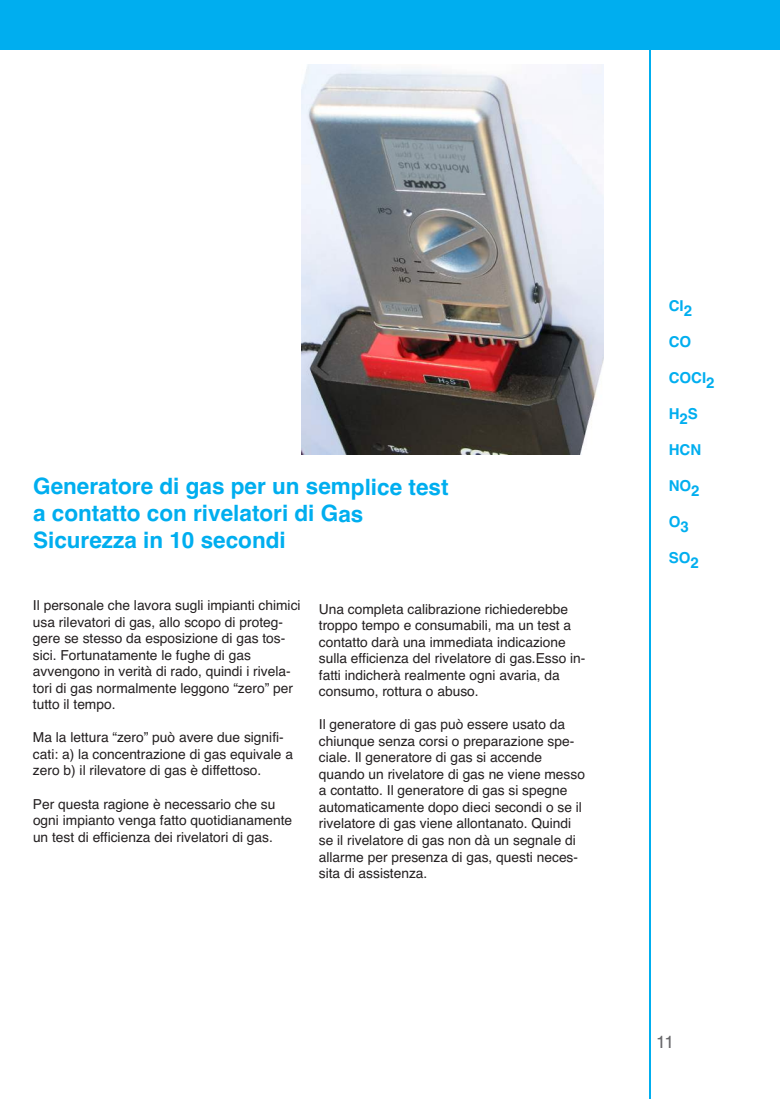
<style>
.page{position:relative;width:780px;height:1099px;background:#fff}
.page>*{position:absolute;margin:0;border:0;box-sizing:border-box;transform-origin:0 0}
.t1{font:700 22.5px/26.9px "Helvetica";letter-spacing:-.005em;color:#00aeef}
.t2{font:17.5px "Helvetica";color:#67676a}
.t3{font:700 15px "Helvetica";color:#00aeef}
.t4{font:13.75px/16.5px "Helvetica";color:#231f20}
</style>
<div class="page">
<hr style="left:648px;top:37px;width:2px;height:1061px;background:#00aeef">
<img style="left:301px;top:65px;width:302px;height:389px">
<div style="left:0;top:0;width:780px;height:50px;background:#00aeef"></div>
<h1 class="t1" style="left:33px;top:473px;width:417px">Generatore di gas per un semplice test a contatto con rivelatori di Gas<br>Sicurezza in 10 secondi</h1>
<p class="t4" style="left:33px;top:597px;width:269px">Il personale che lavora sugli impianti chimici usa rilevatori di gas, allo scopo di proteg&shy;gere se stesso da esposizione di gas tos&shy;sici. Fortunatamente le fughe di gas avvengono in verità di rado, quindi i rivela&shy;tori di gas normalmente leggono “zero” per tutto il tempo.</p>
<p class="t4" style="left:33px;top:729px;width:261px">Ma la lettura “zero” può avere due signifi&shy;cati: a) la concentrazione di gas equivale a zero b) il rilevatore di gas è diffettoso.</p>
<p class="t4" style="left:33px;top:795px;width:261px">Per questa ragione è necessario che su ogni impianto venga fatto quotidianamente un test di efficienza dei rivelatori di gas.</p>
<p class="t4" style="left:319px;top:601px;width:268px">Una completa calibrazione richiederebbe troppo tempo e consumabili, ma un test a contatto darà una immediata indicazione sulla efficienza del rivelatore di gas.Esso in&shy;fatti indicherà realmente ogni avaria, da consumo, rottura o abuso.</p>
<p class="t4" style="left:319px;top:716px;width:268px">Il generatore di gas può essere usato da chiunque senza corsi o preparazione spe&shy;ciale. Il generatore di gas si accende quando un rivelatore di gas ne viene messo a contatto. Il generatore di gas si spegne automaticamente dopo dieci secondi o se il rivelatore di gas viene allontanato. Quindi se il rivelatore di gas non dà un segnale di allarme per presenza di gas, questi neces&shy;sita di assistenza.</p>
<p class="t3" style="left:668px;top:297px;width:25px">CI2</p>
<p class="t3" style="left:668px;top:333px;width:24px">CO</p>
<p class="t3" style="left:668px;top:369px;width:47px">COCI2</p>
<p class="t3" style="left:668px;top:405px;width:31px">H2S</p>
<p class="t3" style="left:668px;top:441px;width:34px">HCN</p>
<p class="t3" style="left:668px;top:477px;width:32px">NO2</p>
<p class="t3" style="left:668px;top:515px;width:22px">O3</p>
<p class="t3" style="left:668px;top:549px;width:32px">SO2</p>
<p class="t2" style="left:656px;top:1031px;width:20px">11</p>
</div>
